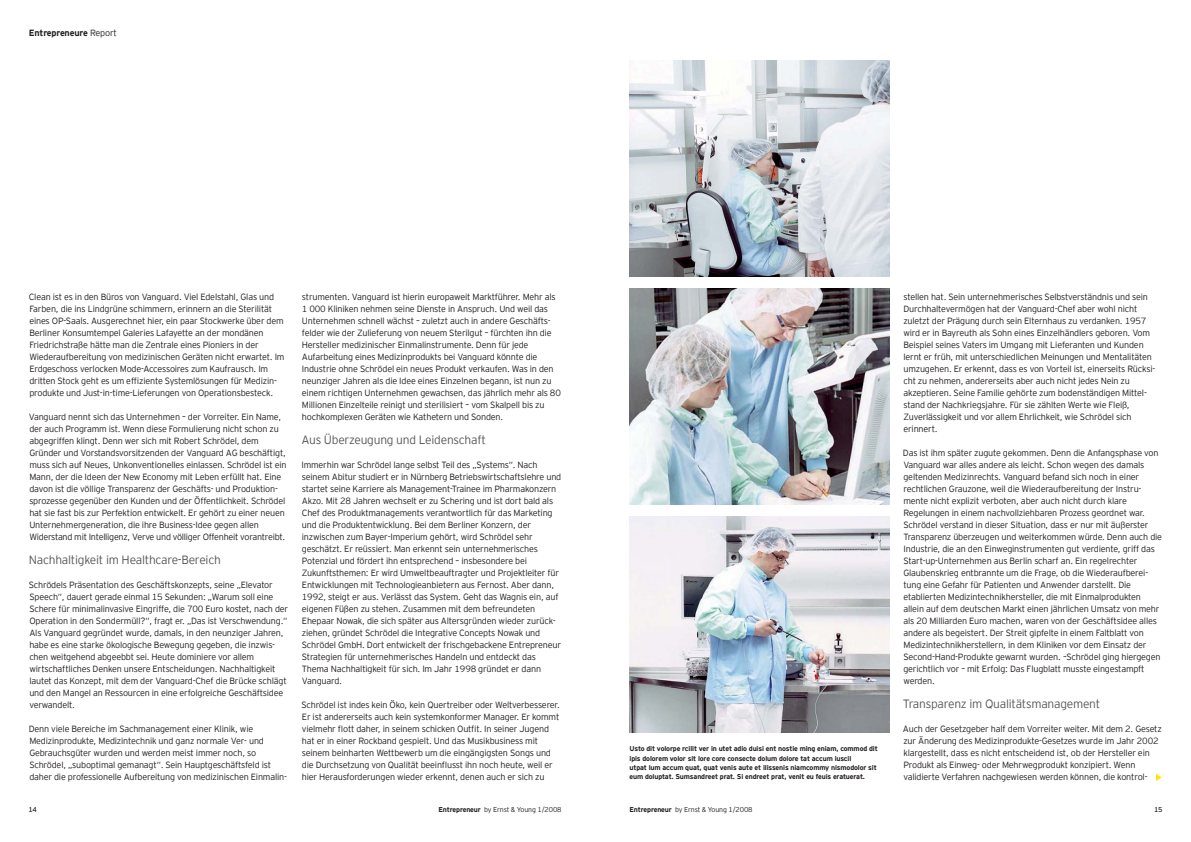
<style>
.page{position:relative;width:1191px;height:842px;background:#fff}
.page>*{position:absolute;margin:0;border:0;box-sizing:border-box;transform-origin:0 0}
.t1{font:300 12px "EY Interstate";letter-spacing:-.02em;color:#58595b}
.t2{font:300 9px/12px "EY Interstate";letter-spacing:-.02em;color:#231f20}
.t3{font:700 9px "EY Interstate";letter-spacing:-.02em;color:#231f20}
.t4{font:700 7px/9.4px "EY Interstate";letter-spacing:-.02em;color:#231f20}
.t5{font:300 7px "EY Interstate";letter-spacing:-.02em;color:#231f20}
.t6{font:7px "EY Interstate";color:#231f20}
.s1{font-weight:300}
.s2{font-weight:700}
</style>
<div class="page">
<img style="left:629px;top:60px;width:260px;height:216px">
<img style="left:629px;top:288px;width:260px;height:216px">
<img style="left:629px;top:516px;width:260px;height:216px">
<svg style="left:1156px;top:774px;width:5px;height:7px"></svg>
<p class="t3" style="left:29px;top:28px;width:90px">Entrepreneure <span class="s1">Report</span></p>
<p class="t2" style="left:29px;top:291px;width:257px">Clean ist es in den Büros von Vanguard. Viel Edelstahl, Glas und Farben, die ins Lindgrüne schimmern, erinnern an die Sterilität eines OP-Saals. Ausgerechnet hier, ein paar Stockwerke über dem Berliner Konsumtempel Galeries Lafayette an der mondänen Friedrichstraße hätte man die Zentrale eines Pioniers in der Wiederaufbereitung von medizinischen Geräten nicht erwartet. Im Erdgeschoss verlocken Mode-Accessoires zum Kaufrausch. Im dritten Stock geht es um effiziente Systemlösungen für Medizin&shy;produkte und Just-in-time-Lieferungen von Operationsbesteck.</p>
<p class="t2" style="left:29px;top:411px;width:259px">Vanguard nennt sich das Unternehmen – der Vorreiter. Ein Name, der auch Programm ist. Wenn diese Formulierung nicht schon zu abgegriffen klingt. Denn wer sich mit Robert Schrödel, dem Gründer und Vorstandsvorsitzenden der Vanguard AG beschäftigt, muss sich auf Neues, Unkonventionelles einlassen. Schrödel ist ein Mann, der die Ideen der New Economy mit Leben erfüllt hat. Eine davon ist die völlige Transparenz der Geschäfts- und Produktion&shy;sprozesse gegenüber den Kunden und der Öffentlichkeit. Schrödel hat sie fast bis zur Perfektion entwickelt. Er gehört zu einer neuen Unternehmergeneration, die ihre Business-Idee gegen allen Widerstand mit Intelligenz, Verve und völliger Offenheit vorantreibt.</p>
<h1 class="t1" style="left:29px;top:554px;width:193px">Nachhaltigkeit im Healthcare-Bereich</h1>
<p class="t2" style="left:29px;top:579px;width:261px">Schrödels Präsentation des Geschäftskonzepts, seine „Elevator Speech“, dauert gerade einmal 15 Sekunden: „Warum soll eine Schere für minimalinvasive Eingriffe, die 700 Euro kostet, nach der Operation in den Sondermüll?“, fragt er. „Das ist Verschwendung.“ Als Vanguard gegründet wurde, damals, in den neunziger Jahren, habe es eine starke ökologische Bewegung gegeben, die inzwis&shy;chen weitgehend abgeebbt sei. Heute dominiere vor allem wirtschaftliches Denken unsere Entscheidungen. Nachhaltigkeit lautet das Konzept, mit dem der Vanguard-Chef die Brücke schlägt und den Mangel an Ressourcen in eine erfolgreiche Geschäftsidee verwandelt.</p>
<p class="t2" style="left:29px;top:723px;width:260px">Denn viele Bereiche im Sachmanagement einer Klinik, wie Medizinprodukte, Medizintechnik und ganz normale Ver- und Gebrauchsgüter wurden und werden meist immer noch, so Schrödel, „suboptimal gemanagt“. Sein Hauptgeschäftsfeld ist daher die professionelle Aufbereitung von medizinischen Einmalin-</p>
<p class="t2" style="left:302px;top:291px;width:260px">strumenten. Vanguard ist hierin europaweit Marktführer. Mehr als 1 000 Kliniken nehmen seine Dienste in Anspruch. Und weil das Unternehmen schnell wächst – zuletzt auch in andere Geschäfts&shy;felder wie der Zulieferung von neuem Sterilgut – fürchten ihn die Hersteller medizinischer Einmalinstrumente. Denn für jede Aufarbeitung eines Medizinprodukts bei Vanguard könnte die Industrie ohne Schrödel ein neues Produkt verkaufen. Was in den neunziger Jahren als die Idee eines Einzelnen begann, ist nun zu einem richtigen Unternehmen gewachsen, das jährlich mehr als 80<br>Millionen Einzelteile reinigt und sterilisiert – vom Skalpell bis zu hochkomplexen Geräten wie Kathetern und Sonden.</p>
<h1 class="t1" style="left:301px;top:434px;width:186px">Aus Überzeugung und Leidenschaft</h1>
<p class="t2" style="left:301px;top:459px;width:261px">Immerhin war Schrödel lange selbst Teil des „Systems“. Nach seinem Abitur studiert er in Nürnberg Betriebswirtschaftslehre und startet seine Karriere als Management-Trainee im Pharmakonzern Akzo. Mit 28 Jahren wechselt er zu Schering und ist dort bald als Chef des Produktmanagements verantwortlich für das Marketing und die Produktentwicklung. Bei dem Berliner Konzern, der inzwischen zum Bayer-Imperium gehört, wird Schrödel sehr geschätzt. Er reüssiert. Man erkennt sein unternehmerisches Potenzial und fördert ihn entsprechend – insbesondere bei Zukunftsthemen: Er wird Umweltbeauftragter und Projektleiter für Entwicklungen mit Technologieanbietern aus Fernost. Aber dann, 1992, steigt er aus. Verlässt das System. Geht das Wagnis ein, auf eigenen Füßen zu stehen. Zusammen mit dem befreundeten Ehepaar Nowak, die sich später aus Altersgründen wieder zurück&shy;ziehen, gründet Schrödel die Integrative Concepts Nowak und Schrödel GmbH. Dort entwickelt der frischgebackene Entrepreneur Strategien für unternehmerisches Handeln und entdeckt das Thema Nachhaltigkeit für sich. Im Jahr 1998 gründet er dann Vanguard.</p>
<p class="t2" style="left:301px;top:699px;width:260px">Schrödel ist indes kein Öko, kein Quertreiber oder Weltverbesserer.<br>Er ist andererseits auch kein systemkonformer Manager. Er kommt vielmehr flott daher, in seinem schicken Outfit. In seiner Jugend hat er in einer Rockband gespielt. Und das Musikbusiness mit seinem beinharten Wettbewerb um die eingängigsten Songs und die Durchsetzung von Qualität beeinflusst ihn noch heute, weil er hier Herausforderungen wieder erkennt, denen auch er sich zu</p>
<p class="t4" style="left:629px;top:744px;width:250px">Usto dit volorpe rcilit ver in utet adio duisi ent nostie ming eniam, commod dit ipis dolorem volor sit lore core consecte dolum dolore tat accum iuscil<br>utpat lum accum quat, quat venis aute et ilissenis niamcommy nismodolor sit eum doluptat. Sumsandreet prat. Si endreet prat, venit eu feuis eratuerat.</p>
<p class="t6" style="left:28px;top:806px;width:10px">14</p>
<p class="t5" style="left:438px;top:806px;width:125px"><span class="s2">Entrepreneur</span> by Ernst &amp; Young 1/2008</p>
<p class="t5" style="left:629px;top:806px;width:125px"><span class="s2">Entrepreneur</span> by Ernst &amp; Young 1/2008</p>
<p class="t2" style="left:903px;top:291px;width:253px">stellen hat. Sein unternehmerisches Selbstverständnis und sein Durchhaltevermögen hat der Vanguard-Chef aber wohl nicht zuletzt der Prägung durch sein Elternhaus zu verdanken. 1957 wird er in Bayreuth als Sohn eines Einzelhändlers geboren. Vom Beispiel seines Vaters im Umgang mit Lieferanten und Kunden lernt er früh, mit unterschiedlichen Meinungen und Mentalitäten umzugehen. Er erkennt, dass es von Vorteil ist, einerseits Rücksi&shy;cht zu nehmen, andererseits aber auch nicht jedes Nein zu akzeptieren. Seine Familie gehörte zum bodenständigen Mittel&shy;stand der Nachkriegsjahre. Für sie zählten Werte wie Fleiß, Zuverlässigkeit und vor allem Ehrlichkeit, wie Schrödel sich erinnert.</p>
<p class="t2" style="left:903px;top:447px;width:261px">Das ist ihm später zugute gekommen. Denn die Anfangsphase von Vanguard war alles andere als leicht. Schon wegen des damals geltenden Medizinrechts. Vanguard befand sich noch in einer rechtlichen Grauzone, weil die Wiederaufbereitung der Instru&shy;mente nicht explizit verboten, aber auch nicht durch klare Regelungen in einem nachvollziehbaren Prozess geordnet war.<br>Schrödel verstand in dieser Situation, dass er nur mit äußerster Transparenz überzeugen und weiterkommen würde. Denn auch die Industrie, die an den Einweginstrumenten gut verdiente, griff das Start-up-Unternehmen aus Berlin scharf an. Ein regelrechter Glaubenskrieg entbrannte um die Frage, ob die Wiederaufberei&shy;tung eine Gefahr für Patienten und Anwender darstellt. Die etablierten Medizintechnikhersteller, die mit Einmalprodukten allein auf dem deutschen Markt einen jährlichen Umsatz von mehr als 20 Milliarden Euro machen, waren von der Geschäftsidee alles andere als begeistert. Der Streit gipfelte in einem Faltblatt von Medizintechnikherstellern, in dem Kliniken vor dem Einsatz der Second-Hand-Produkte gewarnt wurden. –Schrödel ging hiergegen gerichtlich vor – mit Erfolg: Das Flugblatt musste eingestampft werden.</p>
<h1 class="t1" style="left:903px;top:698px;width:199px">Transparenz im Qualitätsmanagement</h1>
<p class="t2" style="left:903px;top:723px;width:260px">Auch der Gesetzgeber half dem Vorreiter weiter. Mit dem 2. Gesetz zur Änderung des Medizinprodukte-Gesetzes wurde im Jahr 2002 klargestellt, dass es nicht entscheidend ist, ob der Hersteller ein Produkt als Einweg- oder Mehrwegprodukt konzipiert. Wenn validierte Verfahren nachgewiesen werden können, die kontrol-</p>
<p class="t6" style="left:1154px;top:806px;width:10px">15</p>
</div>
